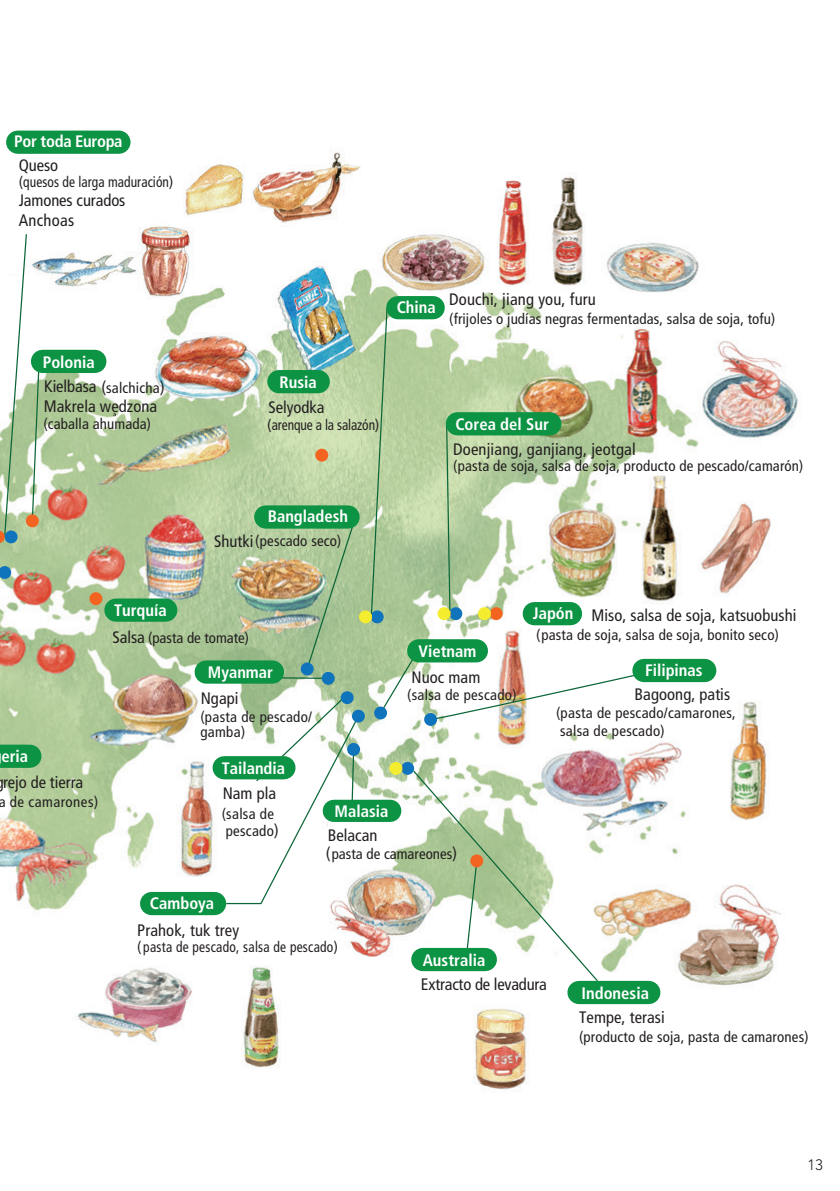
<style>
.page{position:relative;width:840px;height:1191px;background:#fff}
.page>*{position:absolute;margin:0;border:0;box-sizing:border-box;transform-origin:0 0}
.t1{font:condensed 16.6px/20px "Frutiger";letter-spacing:.005em;color:#231f20}
.t2{font:700 condensed 16.6px "Frutiger";color:#fff}
.t3{font:700 condensed 16.6px "Frutiger";letter-spacing:-.02em;color:#fff}
.t4{font:condensed 15px/14.6px "Frutiger";letter-spacing:.01em;color:#231f20}
.t5{font:condensed 15px "Frutiger";letter-spacing:-.01em;color:#231f20}
.t6{font:condensed 15px "Frutiger";letter-spacing:.03em;color:#231f20}
.t7{font:300 15px "Avenir";color:#231f20}
.s1{font-size:15px}
.s2{font-size:16.6px}
</style>
<div class="page">
<img style="left:0;top:130px;width:798px;height:960px">
<div style="left:0;top:195px;width:91px;height:79px;background:#fff"></div>
<img style="left:40px;top:207px;width:170px;height:93px">
<svg style="left:429px;top:674px;width:206px;height:46px"></svg>
<svg style="left:411px;top:769px;width:188px;height:213px"></svg>
<div style="left:424px;top:713px;width:13px;height:13px;background:#1074bc;border-radius:50%"></div>
<svg style="left:0;top:566px;width:11px;height:13px"></svg>
<div style="left:470px;top:854px;width:13px;height:13px;background:#f36421;border-radius:50%"></div>
<svg style="left:0;top:234px;width:40px;height:309px"></svg>
<div style="left:89px;top:592px;width:13px;height:13px;background:#f36421;border-radius:50%"></div>
<svg style="left:437px;top:422px;width:25px;height:198px"></svg>
<img style="left:225px;top:306px;width:190px;height:598px">
<svg style="left:477px;top:607px;width:25px;height:13px"></svg>
<div style="left:279px;top:370px;width:39px;height:23px;background:#0d9344"></div>
<div style="left:457px;top:412px;width:92px;height:23px;background:#0d9344"></div>
<div style="left:534px;top:602px;width:36px;height:23px;background:#0d9344"></div>
<div style="left:397px;top:296px;width:36px;height:23px;background:#0d9344"></div>
<div style="left:116px;top:598px;width:50px;height:24px;background:#0d9344"></div>
<div style="left:418px;top:639px;width:58px;height:23px;background:#0d9344"></div>
<div style="left:333px;top:799px;width:57px;height:23px;background:#0d9344"></div>
<div style="left:224px;top:756px;width:60px;height:23px;background:#0d9344"></div>
<div style="left:206px;top:660px;width:66px;height:23px;background:#0d9344"></div>
<div style="left:643px;top:659px;width:61px;height:23px;background:#0d9344"></div>
<div style="left:578px;top:981px;width:70px;height:23px;background:#0d9344"></div>
<div style="left:42px;top:350px;width:53px;height:23px;background:#0d9344"></div>
<div style="left:151px;top:892px;width:63px;height:23px;background:#0d9344"></div>
<div style="left:265px;top:505px;width:83px;height:23px;background:#0d9344"></div>
<div style="left:422px;top:948px;width:63px;height:23px;background:#0d9344"></div>
<div style="left:0;top:744px;width:30px;height:24px;background:#0d9344"></div>
<svg style="left:113px;top:412px;width:3px;height:4px"></svg>
<div style="left:18px;top:131px;width:101px;height:23px;background:#0d9344"></div>
<img style="left:184px;top:157px;width:62px;height:61px">
<img style="left:251px;top:144px;width:113px;height:82px">
<p class="t3" style="left:14px;top:132px;width:110px">Por toda Europa</p>
<p class="t1" style="left:19px;top:155px;width:41px">Queso</p>
<p class="t4" style="left:19px;top:175px;width:156px">(quesos de larga maduración)</p>
<p class="t1" style="left:19px;top:191px;width:108px">Jamones curados<br>Anchoas</p>
<p class="t2" style="left:396px;top:298px;width:41px">China</p>
<p class="t1" style="left:449px;top:290px;width:148px">Douchi, jiang you, furu</p>
<p class="t4" style="left:449px;top:311px;width:327px">(frijoles o judías negras fermentadas, salsa de soja, tofu)</p>
<p class="t2" style="left:43px;top:352px;width:53px">Polonia</p>
<p class="t1" style="left:44px;top:376px;width:122px">Kielbasa (<span class="s1">salchicha</span>)</p>
<p class="t2" style="left:279px;top:372px;width:39px">Rusia</p>
<p class="t1" style="left:44px;top:396px;width:115px">Makrela wedzona</p>
<p class="t4" style="left:43px;top:417px;width:109px">(caballa ahumada)</p>
<p class="t1" style="left:268px;top:397px;width:57px">Selyodka</p>
<p class="t5" style="left:267px;top:416px;width:113px">(arenque a la salazón)</p>
<p class="t2" style="left:455px;top:414px;width:95px">Corea del Sur</p>
<p class="t1" style="left:453px;top:439px;width:184px">Doenjiang, ganjiang, jeotgal</p>
<p class="t4" style="left:453px;top:458px;width:351px">(pasta de soja, salsa de soja, producto de pescado/camarón)</p>
<p class="t2" style="left:268px;top:506px;width:82px">Bangladesh</p>
<p class="t4" style="left:214px;top:534px;width:129px"><span class="s2">Shutki</span>(pescado seco)</p>
<p class="t2" style="left:1px;top:746px;width:28px">eria</p>
<p class="t1" style="left:3px;top:772px;width:82px">rejo de tierra</p>
<p class="t6" style="left:-2px;top:793px;width:101px">a de camarones)</p>
<p class="t2" style="left:114px;top:600px;width:54px">Turquía</p>
<p class="t4" style="left:112px;top:630px;width:138px"><span class="s2">Salsa</span> (pasta de tomate)</p>
<p class="t2" style="left:208px;top:662px;width:67px">Myanmar</p>
<p class="t1" style="left:201px;top:688px;width:39px">Ngapi</p>
<p class="t4" style="left:200px;top:710px;width:113px">(pasta de pescado/ gamba)</p>
<p class="t2" style="left:222px;top:758px;width:65px">Tailandia</p>
<p class="t1" style="left:222px;top:783px;width:55px">Nam pla</p>
<p class="t4" style="left:222px;top:805px;width:59px;line-height:16.6px">(salsa de pescado<span class="s2">)</span></p>
<p class="t2" style="left:334px;top:801px;width:55px">Malasia</p>
<p class="t1" style="left:327px;top:825px;width:51px">Belacan</p>
<p class="t2" style="left:418px;top:641px;width:59px">Vietnam</p>
<p class="t1" style="left:411px;top:667px;width:70px">Nuoc mam</p>
<p class="t4" style="left:407px;top:687px;width:111px">(salsa de pescado)</p>
<p class="t2" style="left:532px;top:603px;width:42px">Japón</p>
<p class="t1" style="left:591px;top:605px;width:206px">Miso, salsa de soja, katsuobushi</p>
<p class="t4" style="left:535px;top:628px;width:244px">(pasta de soja, salsa de soja, bonito seco)</p>
<p class="t2" style="left:644px;top:660px;width:59px">Filipinas</p>
<p class="t1" style="left:634px;top:684px;width:97px">Bagoong, patis</p>
<p class="t4" style="left:555px;top:704px;width:181px;line-height:18px">(pasta de pescado/camarones, salsa de pescado)</p>
<p class="t2" style="left:150px;top:893px;width:66px">Camboya</p>
<p class="t4" style="left:325px;top:846px;width:133px"><span class="s2">(</span>pasta de camareones<span class="s2">)</span></p>
<p class="t1" style="left:137px;top:920px;width:103px">Prahok, tuk trey</p>
<p class="t4" style="left:137px;top:939px;width:202px">(pasta de pescado, salsa de pescado)</p>
<p class="t2" style="left:422px;top:950px;width:64px">Australia</p>
<p class="t1" style="left:421px;top:974px;width:127px">Extracto de levadura</p>
<p class="t2" style="left:581px;top:983px;width:69px">Indonesia</p>
<p class="t1" style="left:579px;top:1007px;width:87px">Tempe, terasi</p>
<p class="t4" style="left:578px;top:1029px;width:231px">(producto de soja, pasta de camarones)</p>
<p class="t7" style="left:806px;top:1155px;width:17px">13</p>
</div>
